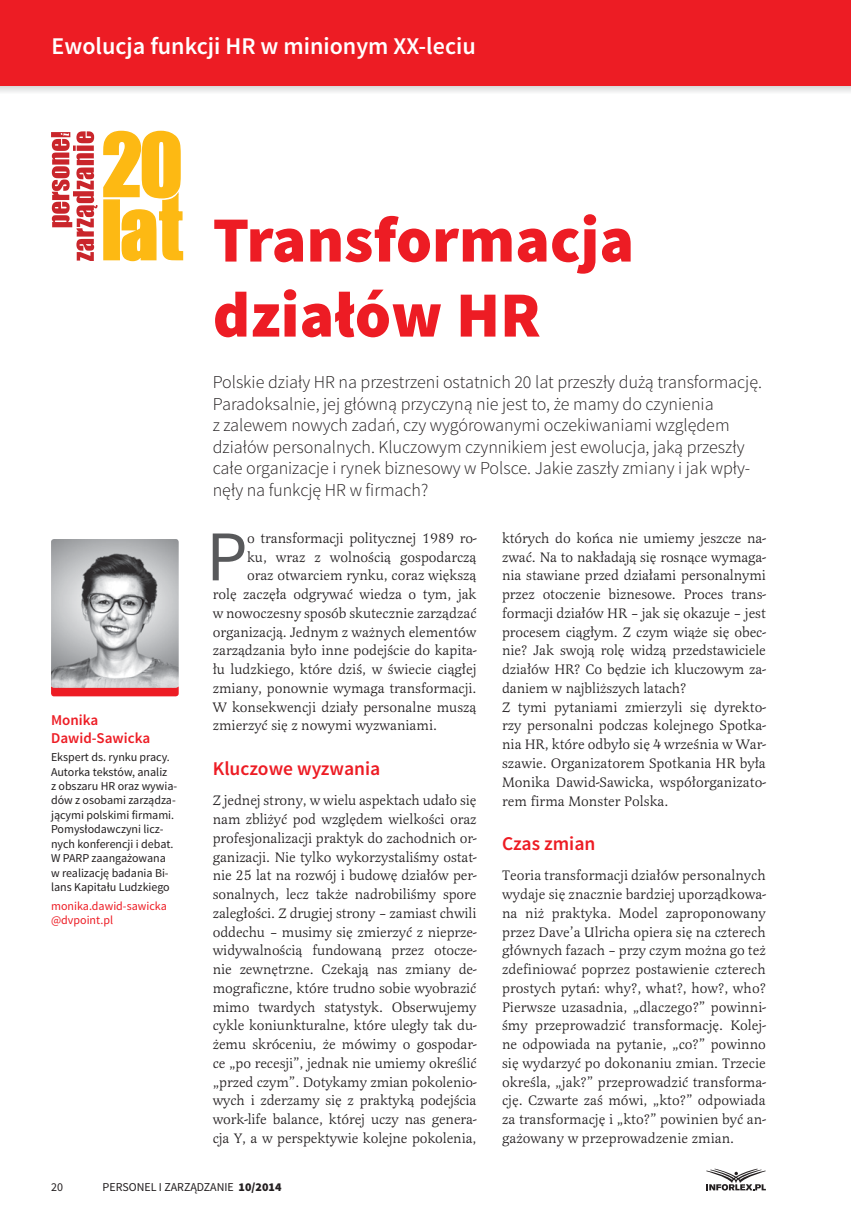
<style>
.page{position:relative;width:851px;height:1212px;background:#fff}
.page>*{position:absolute;margin:0;border:0;box-sizing:border-box;transform-origin:0 0}
.t1{font:71.4px "Source Sans Pro";color:#58595b}
.t2{font:900 64.5px/75px "Source Sans Pro";color:#ed1c24}
.t3{font:600 24px "Source Sans Pro";color:#fff}
.t4{font:600 19.5px "Source Sans Pro";color:#ed1c24}
.t5{font:300 18px/21.6px "Source Sans Pro";color:#231f20}
.t6{font:600 15px/18px "Source Sans Pro";color:#ed1c24}
.t7{font:14.25px/18.8px "Latienne TEE";letter-spacing:-.005em;color:#231f20;text-align:justify}
.t8{font:12px/14.4px "Source Sans Pro";color:#231f20}
.t9{font:12px/14.4px "Source Sans Pro";color:#ed1c24}
.s1{font-weight:900}
</style>
<div class="page">
<svg style="left:0;top:85px;width:850px;height:7px;background:#e6c9ca"></svg>
<svg style="left:706px;top:1168px;width:59px;height:22px"></svg>
<div style="left:0;top:0;width:850px;height:85px;background:#ed1c24"></div>
<svg style="left:51px;top:688px;width:128px;height:8px"></svg>
<img style="left:51px;top:539px;width:128px;height:149px">
<svg style="left:51px;top:130px;width:133px;height:132px"></svg>
<h3 class="t3" style="left:52px;top:31px;width:425px">Ewolucja funkcji HR w minionym XX-leciu</h3>
<p class="t6" style="left:51px;top:711px;width:101px">Monika<br>Dawid-Sawicka</p>
<p class="t8" style="left:51px;top:750px;width:128px">Ekspert ds. rynku pracy.<br>Autorka tekstów, analiz<br>z obszaru HR oraz wywia&shy;dów z osobami zarządza&shy;jącymi polskimi firmami.<br>Pomysłodawczyni licz&shy;nych konferencji i debat.<br>W PARP zaangażowana w realizację badania Bi&shy;lans Kapitału Ludzkiego</p>
<p class="t9" style="left:51px;top:898px;width:117px">monika.dawid-sawicka @dvpoint.pl</p>
<h2 class="t2" style="left:213px;top:205px;width:423px">Transformacja działów HR</h2>
<p class="t5" style="left:213px;top:371px;width:550px">Polskie działy HR na przestrzeni ostatnich 20 lat przeszły dużą transformację.<br>Paradoksalnie, jej główną przyczyną nie jest to, że mamy do czynienia<br>z zalewem nowych zadań, czy wygórowanymi oczekiwaniami względem działów personalnych. Kluczowym czynnikiem jest ewolucja, jaką przeszły całe organizacje i rynek biznesowy w Polsce. Jakie zaszły zmiany i jak wpły&shy;nęły na funkcję HR w firmach?</p>
<h1 class="t1" style="left:206px;top:512px;width:42px">P</h1>
<p class="t7" style="left:247px;top:529px;width:231px">o transformacji politycznej 1989 ro-</p>
<p class="t7" style="left:502px;top:529px;width:265px;text-align:left">których do końca nie umiemy jeszcze na&shy;zwać. Na to nakładają się rosnące wymaga&shy;nia stawiane przed działami personalnymi przez otoczenie biznesowe. Proces trans&shy;formacji działów HR – jak się okazuje – jest procesem ciągłym. Z czym wiąże się obec&shy;nie? Jak swoją rolę widzą przedstawiciele działów HR? Co będzie ich kluczowym za&shy;daniem w najbliższych latach?<br>Z tymi pytaniami zmierzyli się dyrekto&shy;rzy personalni podczas kolejnego Spotka&shy;nia HR, które odbyło się 4 września w War&shy;szawie. Organizatorem Spotkania HR była Monika Dawid-Sawicka, współorganizato&shy;rem firma Monster Polska.</p>
<h3 class="t4" style="left:502px;top:831px;width:95px">Czas zmian</h3>
<p class="t7" style="left:502px;top:866px;width:265px">Teoria transformacji działów personalnych wydaje się znacznie bardziej uporządkowa&shy;na niż praktyka. Model zaproponowany przez Dave’a Ulricha opiera się na czterech głównych fazach – przy czym można go też zdefiniować poprzez postawienie czterech prostych pytań: why?, what?, how?, who?<br>Pierwsze uzasadnia, „dlaczego?” powinni&shy;śmy przeprowadzić transformację. Kolej&shy;ne odpowiada na pytanie, „co?” powinno się wydarzyć po dokonaniu zmian. Trzecie określa, „jak?” przeprowadzić transforma&shy;cję. Czwarte zaś mówi, „kto?” odpowiada za transformację i „kto?” powinien być an&shy;gażowany w przeprowadzenie zmian.</p>
<p class="t7" style="left:247px;top:547px;width:231px">ku, wraz z wolnością gospodarczą</p>
<p class="t7" style="left:247px;top:566px;width:231px">oraz otwarciem rynku, coraz większą</p>
<p class="t7" style="left:213px;top:585px;width:265px">rolę zaczęła odgrywać wiedza o tym, jak</p>
<p class="t7" style="left:213px;top:604px;width:265px">w nowoczesny sposób skutecznie zarządzać</p>
<p class="t7" style="left:213px;top:622px;width:265px">organizacją. Jednym z ważnych elementów</p>
<p class="t7" style="left:213px;top:641px;width:265px">zarządzania było inne podejście do kapita-</p>
<p class="t7" style="left:213px;top:660px;width:265px">łu ludzkiego, które dziś, w świecie ciągłej</p>
<p class="t7" style="left:213px;top:679px;width:265px">zmiany, ponownie wymaga transformacji.</p>
<p class="t7" style="left:213px;top:697px;width:265px">W konsekwencji działy personalne muszą</p>
<p class="t7" style="left:213px;top:716px;width:226px">zmierzyć się z nowymi wyzwaniami.</p>
<h3 class="t4" style="left:213px;top:756px;width:169px">Kluczowe wyzwania</h3>
<p class="t7" style="left:213px;top:791px;width:265px">Z jednej strony, w wielu aspektach udało się nam zbliżyć pod względem wielkości oraz profesjonalizacji praktyk do zachodnich or&shy;ganizacji. Nie tylko wykorzystaliśmy ostat&shy;nie 25 lat na rozwój i budowę działów per&shy;sonalnych, lecz także nadrobiliśmy spore zaległości. Z drugiej strony – zamiast chwili oddechu – musimy się zmierzyć z nieprze&shy;widywalnością fundowaną przez otocze&shy;nie zewnętrzne. Czekają nas zmiany de&shy;mograficzne, które trudno sobie wyobrazić mimo twardych statystyk. Obserwujemy cykle koniunkturalne, które uległy tak du&shy;żemu skróceniu, że mówimy o gospodar&shy;ce „po recesji”, jednak nie umiemy określić „przed czym”. Dotykamy zmian pokolenio&shy;wych i zderzamy się z praktyką podejścia work-life balance, której uczy nas genera&shy;cja Y, a w perspektywie kolejne pokolenia,</p>
<p class="t8" style="left:51px;top:1180px;width:13px">20</p>
<p class="t8" style="left:103px;top:1180px;width:180px">Personel i Zarządzanie <span class="s1">10/2014</span></p>
</div>
